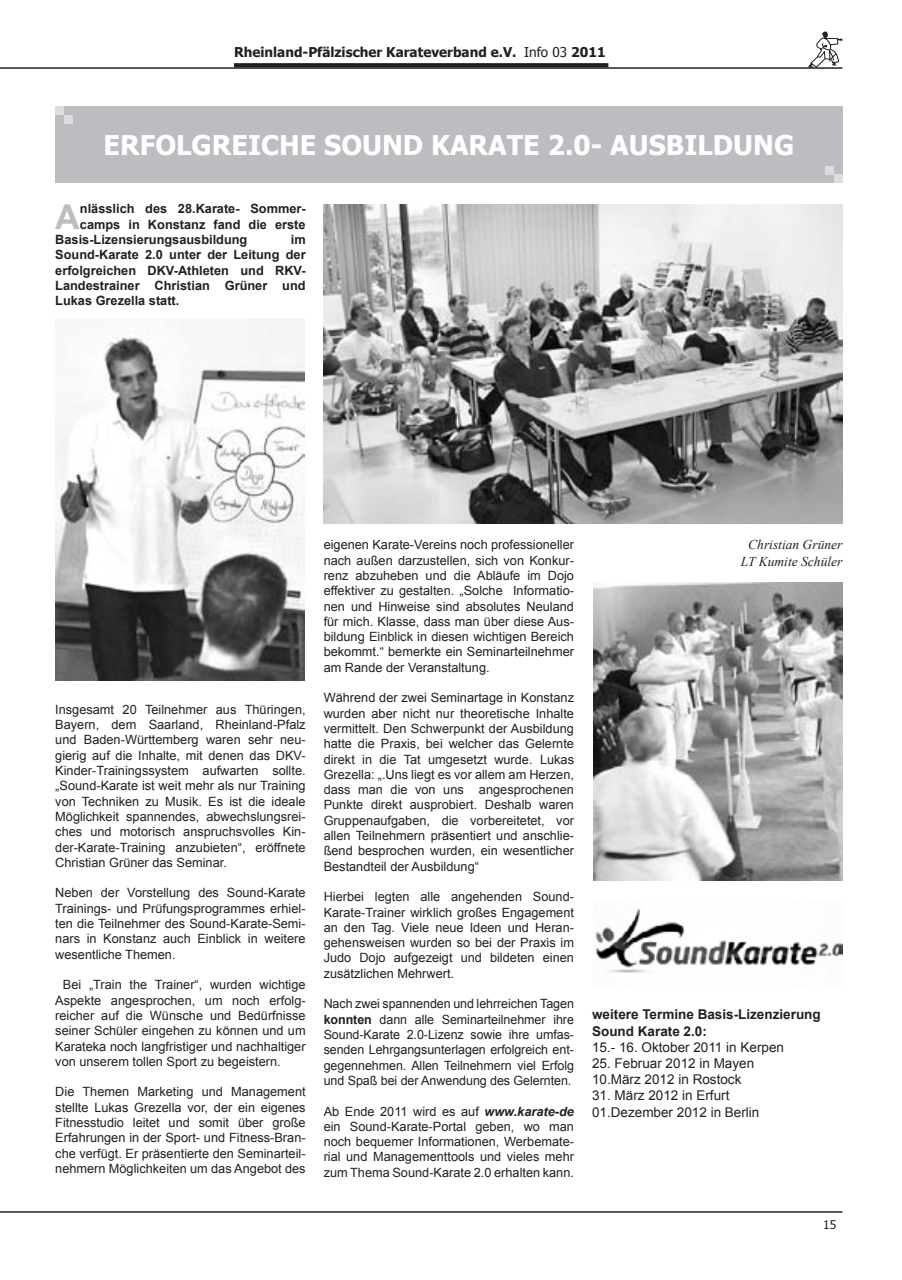
<style>
.page{position:relative;width:902px;height:1280px;background:#fff}
.page>*{position:absolute;margin:0;border:0;box-sizing:border-box;transform-origin:0 0}
.t1{font:700 34.05px "Arial";color:#bcbdc0}
.t2{font:700 27.15px "Tahoma";color:#fff}
.t3{font:13.5px/16.2px "Arial";color:#231f20}
.t4{font:700 13.5px "Tahoma";color:#231f20}
.t5{font:700 13.5px/16.2px "Arial";color:#231f20}
.t6{font:italic 13.5px/16.2px "Times New Roman";color:#231f20;text-align:center}
.t7{font:12.75px/15.3px "Arial";color:#231f20;text-align:justify}
.t8{font:700 12.75px/15.3px "Arial";color:#231f20;text-align:justify}
.t9{font:12px "Tahoma";color:#231f20}
.s1{font-weight:400}
.s2{font-weight:700}
.s3{font-weight:700;font-style:italic}
</style>
<div class="page">
<hr style="left:0;top:67px;width:842px;height:2px;background:#231f20">
<svg style="left:234px;top:63px;width:374px;height:4px"></svg>
<svg style="left:808px;top:31px;width:34px;height:36px"></svg>
<hr style="left:0;top:1211px;width:842px;height:2px;background:#231f20">
<div style="left:55px;top:106px;width:787px;height:77px;background:#bcbdc0"></div>
<div style="left:55px;top:106px;width:9px;height:9px;background:#dcdddf"></div>
<div style="left:64px;top:115px;width:8px;height:8px;background:#dcdddf"></div>
<div style="left:825px;top:166px;width:8px;height:8px;background:#dcdddf"></div>
<div style="left:833px;top:174px;width:9px;height:9px;background:#dcdddf"></div>
<img style="left:55px;top:319px;width:249px;height:361px">
<img style="left:593px;top:583px;width:249px;height:297px">
<img style="left:323px;top:204px;width:519px;height:319px">
<img style="left:595px;top:909px;width:247px;height:64px">
<p class="t4" style="left:234px;top:43px;width:373px">Rheinland-Pfälzischer Karateverband e.V. <span class="s1">Info 03</span> 2011</p>
<h2 class="t2" style="left:103px;top:126px;width:692px">ERFOLGREICHE SOUND KARATE 2.0- AUSBILDUNG</h2>
<h1 class="t1" style="left:55px;top:194px;width:26px">A</h1>
<p class="t8" style="left:80px;top:202px;width:227px">nlässlich des 28.Karate- Sommer-</p>
<p class="t8" style="left:80px;top:217px;width:227px">camps in Konstanz fand die erste</p>
<p class="t8" style="left:55px;top:232px;width:194px">Basis-Lizensierungsausbildung</p>
<p class="t8" style="left:55px;top:232px;width:252px;text-indent:235px">im Sound-Karate 2.0 unter der Leitung der erfolgreichen DKV-Athleten und RKV-Landestrainer Christian Grüner und Lukas Grezella statt.</p>
<p class="t7" style="left:55px;top:702px;width:252px">Insgesamt 20 Teilnehmer aus Thüringen, Bayern, dem Saarland, Rheinland-Pfalz und Baden-Württemberg waren sehr neu&shy;gierig auf die Inhalte, mit denen das DKV-Kinder-Trainingssystem aufwarten sollte. „Sound-Karate ist weit mehr als nur Training von Techniken zu Musik. Es ist die ideale Möglichkeit spannendes, abwechslungsrei&shy;ches und motorisch anspruchsvolles Kin&shy;der-Karate-Training anzubieten“, eröffnete Christian Grüner das Seminar.</p>
<p class="t7" style="left:55px;top:885px;width:252px">Neben der Vorstellung des Sound-Karate Trainings- und Prüfungsprogrammes erhiel&shy;ten die Teilnehmer des Sound-Karate-Semi&shy;nars in Konstanz auch Einblick in weitere wesentliche Themen.</p>
<p class="t7" style="left:55px;top:977px;width:252px;text-indent:8px">Bei „Train the Trainer“, wurden wichtige Aspekte angesprochen, um noch erfolg&shy;reicher auf die Wünsche und Bedürfnisse seiner Schüler eingehen zu können und um Karateka noch langfristiger und nachhaltiger von unserem tollen Sport zu begeistern.</p>
<p class="t7" style="left:55px;top:1084px;width:252px">Die Themen Marketing und Management stellte Lukas Grezella vor, der ein eigenes Fitnesstudio leitet und somit über große Erfahrungen in der Sport- und Fitness-Bran&shy;che verfügt. Er präsentierte den Seminarteil&shy;nehmern Möglichkeiten um das Angebot des</p>
<p class="t7" style="left:323px;top:537px;width:252px">eigenen Karate-Vereins noch professioneller nach außen darzustellen, sich von Konkur&shy;renz abzuheben und die Abläufe im Dojo effektiver zu gestalten. „Solche Informatio&shy;nen und Hinweise sind absolutes Neuland für mich. Klasse, dass man über diese Aus&shy;bildung Einblick in diesen wichtigen Bereich bekommt.“ bemerkte ein Seminarteilnehmer am Rande der Veranstaltung.</p>
<p class="t7" style="left:323px;top:690px;width:252px">Während der zwei Seminartage in Konstanz wurden aber nicht nur theoretische Inhalte vermittelt. Den Schwerpunkt der Ausbildung hatte die Praxis, bei welcher das Gelernte direkt in die Tat umgesetzt wurde. Lukas Grezella: „.Uns liegt es vor allem am Herzen, dass man die von uns angesprochenen Punkte direkt ausprobiert. Deshalb waren Gruppenaufgaben, die vorbereitetet, vor allen Teilnehmern präsentiert und anschlie&shy;ßend besprochen wurden, ein wesentlicher Bestandteil der Ausbildung“</p>
<p class="t7" style="left:323px;top:889px;width:252px">Hierbei legten alle angehenden Sound-Karate-Trainer wirklich großes Engagement an den Tag. Viele neue Ideen und Heran&shy;gehensweisen wurden so bei der Praxis im Judo Dojo aufgezeigt und bildeten einen zusätzlichen Mehrwert.</p>
<p class="t7" style="left:323px;top:996px;width:252px">Nach zwei spannenden und lehrreichen Tagen <span class="s2">konnten</span> dann alle Seminarteilnehmer ihre Sound-Karate 2.0-Lizenz sowie ihre umfas&shy;senden Lehrgangsunterlagen erfolgreich ent&shy;gegennehmen. Allen Teilnehmern viel Erfolg und Spaß bei der Anwendung des Gelernten.</p>
<p class="t7" style="left:323px;top:1103px;width:252px">Ab Ende 2011 wird es auf <span class="s3">www.karate-de </span>ein Sound-Karate-Portal geben, wo man noch bequemer Informationen, Werbemate&shy;rial und Managementtools und vieles mehr zum Thema Sound-Karate 2.0 erhalten kann.</p>
<p class="t6" style="left:740px;top:536px;width:103px">Christian Grüner<br>LT Kumite Schüler</p>
<p class="t5" style="left:592px;top:1007px;width:230px">weitere Termine Basis-Lizenzierung<br>Sound Karate 2.0:</p>
<p class="t3" style="left:592px;top:1039px;width:193px">15.- 16. Oktober 2011 in Kerpen</p>
<p class="t3" style="left:592px;top:1055px;width:164px">25. Februar 2012 in Mayen<br>10.März 2012 in Rostock</p>
<p class="t3" style="left:592px;top:1087px;width:169px">31. März 2012 in Erfurt<br>01.Dezember 2012 in Berlin</p>
<p class="t9" style="left:823px;top:1217px;width:15px">15</p>
</div>
